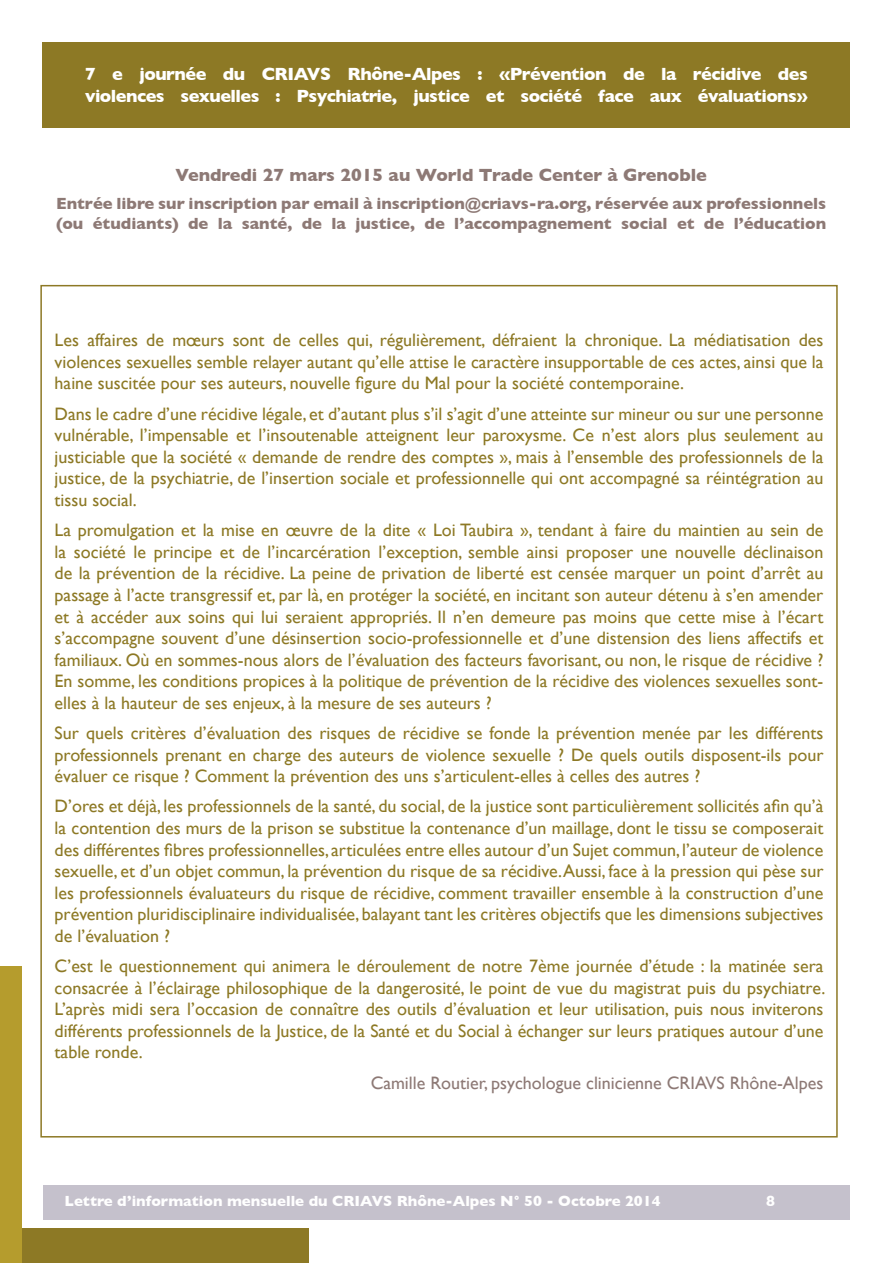
<style>
.page{position:relative;width:893px;height:1263px;background:#fff}
.page>*{position:absolute;margin:0;border:0;box-sizing:border-box;transform-origin:0 0}
.t1{font:18px/21.6px "Gill Sans";color:#8d7925;text-align:justify}
.t2{font:700 18px/21.6px "Gill Sans";letter-spacing:-.03em;color:#fff}
.t3{font:18px "Gill Sans";color:#8d7975}
.t4{font:700 18px "Gill Sans";color:#8d7975}
.t5{font:700 16.5px/19.8px "Gill Sans";color:#8d7975}
.t6{font:700 15px "Gill Sans";color:#fff}
</style>
<div class="page">
<div style="left:0;top:1229px;width:308px;height:34px;background:#8d7925"></div>
<div style="left:0;top:966px;width:21px;height:297px;background:#b59c2d"></div>
<div style="left:43px;top:1185px;width:807px;height:35px;background:#c5c1cc"></div>
<div style="left:43px;top:43px;width:807px;height:85px;background:#8d7925"></div>
<p class="t2" style="left:85px;top:63px;width:724px">7 e journée du CRIAVS Rhône-Alpes : «Prévention de la récidive des violences sexuelles : Psychiatrie, justice et société face aux évaluations»</p>
<p class="t4" style="left:175px;top:164px;width:533px">Vendredi 27 mars 2015 au World Trade Center à Grenoble</p>
<p class="t5" style="left:56px;top:194px;width:772px">Entrée libre sur inscription par email à inscription@criavs-ra.org, réservée aux professionnels (ou étudiants) de la santé, de la justice, de l’accompagnement social et de l’éducation</p>
<p class="t1" style="left:55px;top:329px;width:770px">Les affaires de mœurs sont de celles qui, régulièrement, défraient la chronique. La médiatisation des violences sexuelles semble relayer autant qu’elle attise le caractère insupportable de ces actes, ainsi que la haine suscitée pour ses auteurs, nouvelle figure du Mal pour la société contemporaine.</p>
<p class="t1" style="left:55px;top:402px;width:770px">Dans le cadre d’une récidive légale, et d’autant plus s’il s’agit d’une atteinte sur mineur ou sur une personne vulnérable, l’impensable et l’insoutenable atteignent leur paroxysme. Ce n’est alors plus seulement au justiciable que la société « demande de rendre des comptes », mais à l’ensemble des professionnels de la justice, de la psychiatrie, de l’insertion sociale et professionnelle qui ont accompagné sa réintégration au tissu social.</p>
<p class="t1" style="left:55px;top:519px;width:770px">La promulgation et la mise en œuvre de la dite « Loi Taubira », tendant à faire du maintien au sein de la société le principe et de l’incarcération l’exception, semble ainsi proposer une nouvelle déclinaison de la prévention de la récidive. La peine de privation de liberté est censée marquer un point d’arrêt au passage à l’acte transgressif et, par là, en protéger la société, en incitant son auteur détenu à s’en amender et à accéder aux soins qui lui seraient appropriés. Il n’en demeure pas moins que cette mise à l’écart s’accompagne souvent d’une désinsertion socio-professionnelle et d’une distension des liens affectifs et familiaux. Où en sommes-nous alors de l’évaluation des facteurs favorisant, ou non, le risque de récidive ?<br>En somme, les conditions propices à la politique de prévention de la récidive des violences sexuelles sont&shy;elles à la hauteur de ses enjeux, à la mesure de ses auteurs ?</p>
<p class="t1" style="left:55px;top:722px;width:770px">Sur quels critères d’évaluation des risques de récidive se fonde la prévention menée par les différents professionnels prenant en charge des auteurs de violence sexuelle ? De quels outils disposent-ils pour évaluer ce risque ? Comment la prévention des uns s’articulent-elles à celles des autres ?</p>
<p class="t1" style="left:55px;top:795px;width:770px">D’ores et déjà, les professionnels de la santé, du social, de la justice sont particulièrement sollicités afin qu’à la contention des murs de la prison se substitue la contenance d’un maillage, dont le tissu se composerait des différentes fibres professionnelles, articulées entre elles autour d’un Sujet commun, l’auteur de violence sexuelle, et d’un objet commun, la prévention du risque de sa récidive.Aussi, face à la pression qui pèse sur les professionnels évaluateurs du risque de récidive, comment travailler ensemble à la construction d’une prévention pluridisciplinaire individualisée, balayant tant les critères objectifs que les dimensions subjectives de l’évaluation ?</p>
<p class="t1" style="left:55px;top:955px;width:772px">C’est le questionnement qui animera le déroulement de notre 7ème journée d’étude : la matinée sera consacrée à l’éclairage philosophique de la dangerosité, le point de vue du magistrat puis du psychiatre.<br>L’après midi sera l’occasion de connaître des outils d’évaluation et leur utilisation, puis nous inviterons différents professionnels de la Justice, de la Santé et du Social à échanger sur leurs pratiques autour d’une table ronde.</p>
<p class="t3" style="left:371px;top:1072px;width:454px">Camille Routier, psychologue clinicienne CRIAVS Rhône-Alpes</p>
<p class="t6" style="left:65px;top:1192px;width:598px">Lettre d’information mensuelle du CRIAVS Rhône-Alpes N° 50 - Octobre 2014</p>
<p class="t6" style="left:766px;top:1192px;width:10px">8</p>
</div>
